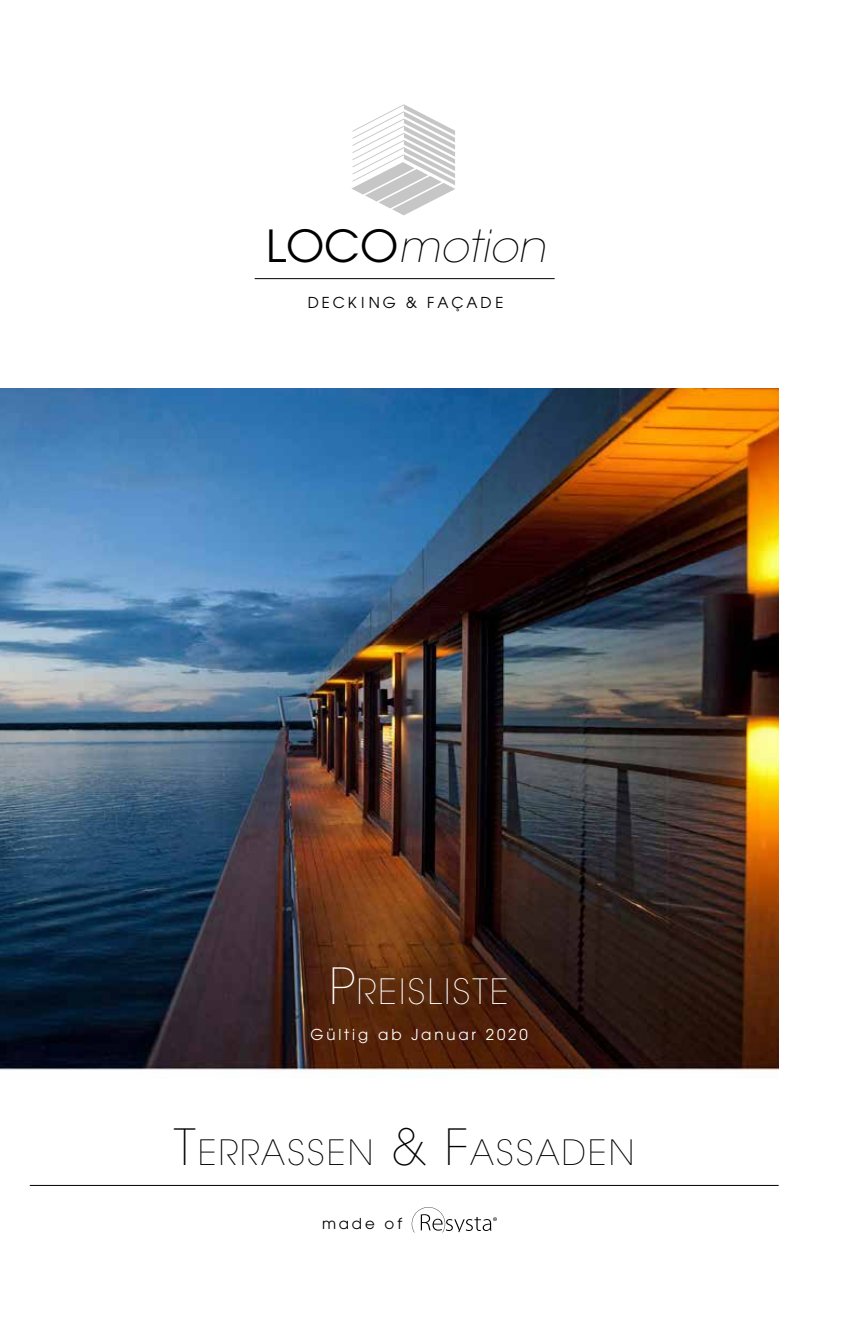
<style>
.page{position:relative;width:851px;height:1340px;background:#fff}
.page>*{position:absolute;margin:0;border:0;box-sizing:border-box;transform-origin:0 0}
.t1{font:italic 200 43.95px "Avant Garde";color:#000}
.t2{font:200 34.65px "Avant Garde";letter-spacing:.055em;color:#000}
.t3{font:200 34.65px "Avant Garde";letter-spacing:.055em;color:#fff}
.t4{font:15px "Avant Garde";letter-spacing:.19em;color:#000}
.t5{font:15px "Avant Garde";letter-spacing:.19em;color:#fff}
.s1{font-weight:400;font-style:normal}
.s2{font-size:49.5px}
</style>
<div class="page">
<hr style="left:254px;top:278px;width:300px;height:1px;background:#000">
<hr style="left:30px;top:1185px;width:748px;height:1px;background:#000">
<svg style="left:411px;top:1207px;width:86px;height:25px"></svg>
<img style="left:0;top:388px;width:778px;height:687px">
<svg style="left:351px;top:104px;width:104px;height:111px"></svg>
<h1 class="t1" style="left:266px;top:220px;width:281px"><span class="s1">LOCO</span>motion</h1>
<p class="t4" style="left:308px;top:293px;width:197px">DECKING &amp; FAÇADE</p>
<h2 class="t3" style="left:329px;top:970px;width:180px"><span class="s2">P</span>REISLISTE</h2>
<p class="t5" style="left:310px;top:1025px;width:219px">Gültig ab Januar 2020</p>
<h2 class="t2" style="left:174px;top:1131px;width:462px"><span class="s2">T</span>ERRASSEN <span class="s2">&amp; F</span>ASSADEN</h2>
<p class="t4" style="left:322px;top:1214px;width:81px">made of</p>
</div>
